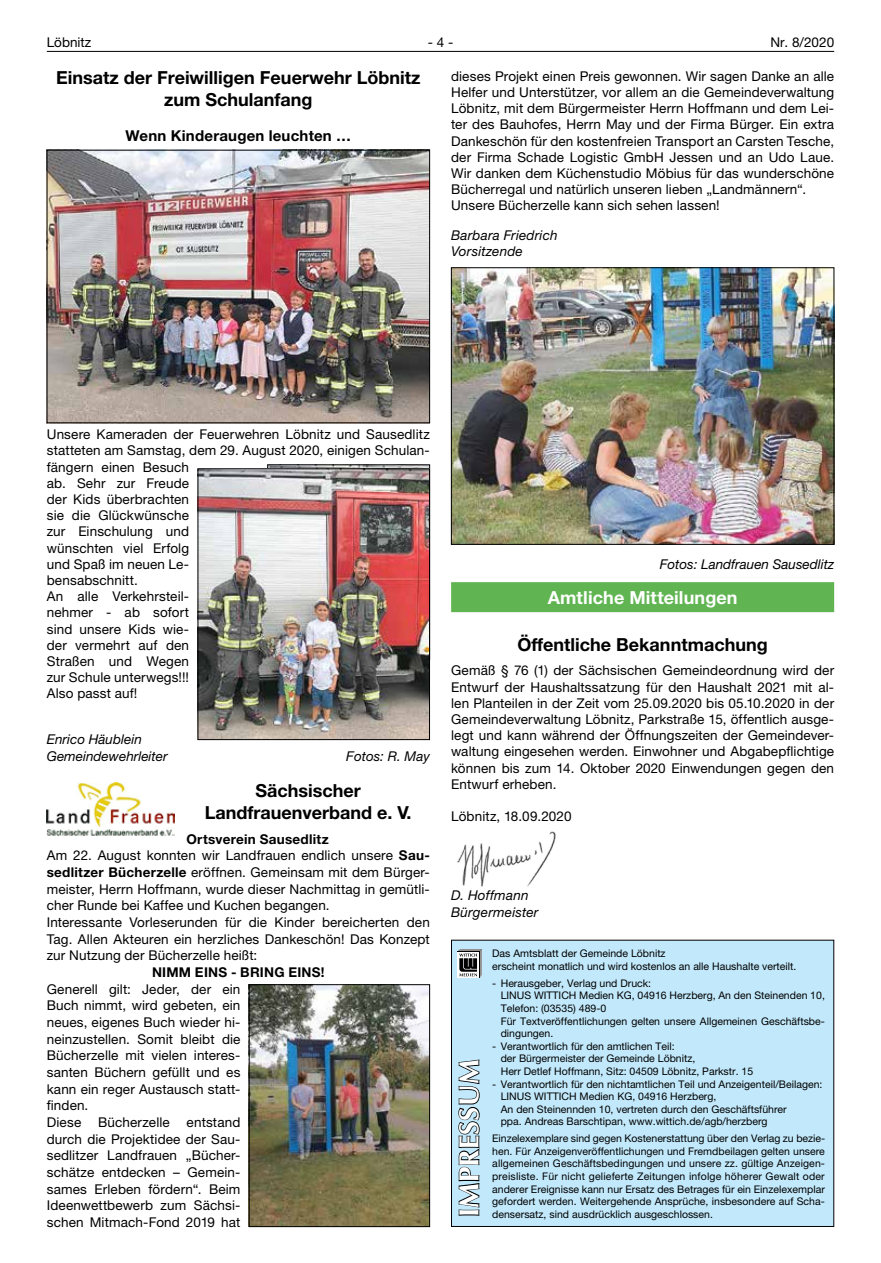
<style>
.page{position:relative;width:881px;height:1263px;background:#fff}
.page>*{position:absolute;margin:0;border:0;box-sizing:border-box;transform-origin:0 0}
.t1{font:700 27.75px "Optima LT";letter-spacing:.015em;color:#fff}
.t2{font:700 18px/22px "Helvetica Neue LT";color:#000;text-align:center}
.t3{font:700 18px "Helvetica Neue LT";letter-spacing:.005em;color:#fff}
.t4{font:700 15px "Helvetica Neue LT";letter-spacing:.015em;color:#000}
.t5{font:13.5px/16.2px "Helvetica Neue LT";letter-spacing:.01em;color:#000}
.t6{font:italic 13.5px/16.2px "Helvetica Neue LT";color:#000}
.t7{font:700 13.5px "Helvetica Neue LT";letter-spacing:.015em;color:#000}
.t8{font:10.5px/12.6px "Helvetica Neue LT";color:#000}
.s1{font-weight:700}
</style>
<div class="page">
<hr style="left:47px;top:51px;width:786px;height:1px;background:#000">
<img style="left:453px;top:269px;width:378px;height:274px">
<div style="left:451px;top:267px;width:382px;height:278px;border:1px solid #000"></div>
<div style="left:451px;top:582px;width:382px;height:30px;background:#60b552"></div>
<img style="left:47px;top:782px;width:127px;height:54px">
<img style="left:251px;top:986px;width:176px;height:239px">
<div style="left:249px;top:984px;width:180px;height:243px;border:1px solid #000"></div>
<div style="left:451px;top:940px;width:382px;height:287px;background:#c2e9fb;border:1px solid #000"></div>
<svg style="left:458px;top:1059px;width:22px;height:157px"></svg>
<div style="left:457px;top:952px;width:22px;height:26px;background:#fff"></div>
<svg style="left:458px;top:949px;width:23px;height:28px"></svg>
<img style="left:49px;top:152px;width:378px;height:269px">
<div style="left:47px;top:150px;width:382px;height:273px;border:1px solid #000"></div>
<img style="left:199px;top:470px;width:228px;height:268px">
<div style="left:197px;top:468px;width:232px;height:272px;border:1px solid #000"></div>
<img style="left:457px;top:831px;width:99px;height:56px">
<p class="t5" style="left:47px;top:34px;width:46px">Löbnitz</p>
<p class="t5" style="left:427px;top:34px;width:27px">- 4 -</p>
<p class="t5" style="left:770px;top:34px;width:65px">Nr. 8/2020</p>
<p class="t5" style="left:451px;top:68px;width:384px">dieses Projekt einen Preis gewonnen. Wir sagen Danke an alle Helfer und Unterstützer, vor allem an die Gemeindeverwaltung Löbnitz, mit dem Bürgermeister Herrn Hoffmann und dem Lei&shy;ter des Bauhofes, Herrn May und der Firma Bürger. Ein extra Dankeschön für den kostenfreien Transport an Carsten Tesche, der Firma Schade Logistic GmbH Jessen und an Udo Laue.<br>Wir danken dem Küchenstudio Möbius für das wunderschöne Bücherregal und natürlich unseren lieben „Landmännern“.<br>Unsere Bücherzelle kann sich sehen lassen!</p>
<p class="t6" style="left:451px;top:227px;width:108px">Barbara Friedrich<br>Vorsitzende</p>
<h2 class="t2" style="left:56px;top:67px;width:365px;line-height:21.6px">Einsatz der Freiwilligen Feuerwehr Löbnitz zum Schulanfang</h2>
<p class="t4" style="left:126px;top:126px;width:227px">Wenn Kinderaugen leuchten …</p>
<p class="t5" style="left:47px;top:426px;width:384px">Unsere Kameraden der Feuerwehren Löbnitz und Sausedlitz statteten am Samstag, dem 29. August 2020, einigen Schulan&shy;fängern einen Besuch<br>ab. Sehr zur Freude<br>der Kids überbrachten<br>sie die Glückwünsche<br>zur Einschulung und<br>wünschten viel Erfolg<br>und Spaß im neuen Le-<br>bensabschnitt.<br>An alle Verkehrsteil-<br>nehmer - ab sofort<br>sind unsere Kids wie-<br>der vermehrt auf den<br>Straßen und Wegen<br>zur Schule unterwegs!!!<br>Also passt auf!</p>
<p class="t6" style="left:47px;top:731px;width:122px">Enrico Häublein<br>Gemeindewehrleiter</p>
<p class="t6" style="left:346px;top:747px;width:85px">Fotos: R. May</p>
<h2 class="t2" style="left:205px;top:779px;width:208px">Sächsischer<br>Landfrauenverband e. V.</h2>
<p class="t5" style="left:47px;top:830px;width:384px;line-height:16.6px;text-indent:140px"><span class="s1">Ortsverein Sausedlitz<br></span>Am 22. August konnten wir Landfrauen endlich unsere <span class="s1">Sau&shy;sedlitzer Bücherzelle</span> eröffnen. Gemeinsam mit dem Bürger&shy;meister, Herrn Hoffmann, wurde dieser Nachmittag in gemütli&shy;cher Runde bei Kaffee und Kuchen begangen.<br>Interessante Vorleserunden für die Kinder bereicherten den Tag. Allen Akteuren ein herzliches Dankeschön! Das Konzept zur Nutzung der Bücherzelle heißt:</p>
<p class="t7" style="left:152px;top:964px;width:174px">NIMM EINS - BRING EINS!</p>
<p class="t5" style="left:47px;top:980px;width:195px;line-height:16.6px">Generell gilt: Jeder, der ein<br>Buch nimmt, wird gebeten, ein neues, eigenes Buch wieder hi&shy;neinzustellen. Somit bleibt die<br>Bücherzelle mit vielen interes&shy;santen Büchern gefüllt und es kann ein reger Austausch statt&shy;finden.<br>Diese Bücherzelle entstand durch die Projektidee der Sau&shy;sedlitzer Landfrauen „Bücher&shy;schätze entdecken – Gemein&shy;sames Erleben fördern“. Beim<br>Ideenwettbewerb zum Sächsi&shy;schen Mitmach-Fond 2019 hat</p>
<p class="t6" style="left:659px;top:556px;width:176px">Fotos: Landfrauen Sausedlitz</p>
<h2 class="t3" style="left:547px;top:586px;width:191px">Amtliche Mitteilungen</h2>
<h2 class="t2" style="left:517px;top:633px;width:251px">Öffentliche Bekanntmachung</h2>
<p class="t5" style="left:451px;top:662px;width:384px;text-align:justify">Gemäß § 76 (1) der Sächsischen Gemeindeordnung wird der Entwurf der Haushaltssatzung für den Haushalt 2021 mit al&shy;len Planteilen in der Zeit vom 25.09.2020 bis 05.10.2020 in der Gemeindeverwaltung Löbnitz, Parkstraße 15, öffentlich ausge&shy;legt und kann während der Öffnungszeiten der Gemeindever&shy;waltung eingesehen werden. Einwohner und Abgabepflichtige können bis zum 14. Oktober 2020 Einwendungen gegen den Entwurf erheben.</p>
<p class="t5" style="left:451px;top:808px;width:122px">Löbnitz, 18.09.2020</p>
<p class="t6" style="left:451px;top:887px;width:89px">D. Hoffmann<br>Bürgermeister</p>
<h1 class="t1" style="left:452px;top:1217px;width:159px;rotate:-90deg">IMPRESSUM</h1>
<p class="t8" style="left:492px;top:947px;width:305px">Das Amtsblatt der Gemeinde Löbnitz<br>erscheint monatlich und wird kostenlos an alle Haushalte verteilt.</p>
<p class="t8" style="left:500px;top:976px;width:325px;text-indent:-9px">- Herausgeber, Verlag und Druck:<br>LINUS WITTICH Medien KG, 04916 Herzberg, An den Steinenden 10, Telefon: (03535) 489-0<br>Für Textveröffentlichungen gelten unsere Allgemeinen Geschäftsbe&shy;dingungen.</p>
<p class="t8" style="left:500px;top:1039px;width:254px;text-indent:-9px">- Verantwortlich für den amtlichen Teil:<br>der Bürgermeister der Gemeinde Löbnitz,<br>Herr Detlef Hoffmann, Sitz: 04509 Löbnitz, Parkstr. 15</p>
<p class="t8" style="left:500px;top:1077px;width:323px;text-indent:-9px">- Verantwortlich für den nichtamtlichen Teil und Anzeigenteil/Beilagen:<br>LINUS WITTICH Medien KG, 04916 Herzberg,<br>An den Steinennden 10, vertreten durch den Geschäftsführer<br>ppa. Andreas Barschtipan, www.wittich.de/agb/herzberg</p>
<p class="t8" style="left:492px;top:1132px;width:334px;text-align:justify">Einzelexemplare sind gegen Kostenerstattung über den Verlag zu bezie&shy;hen. Für Anzeigenveröffentlichungen und Fremdbeilagen gelten unsere allgemeinen Geschäftsbedingungen und unsere zz. gültige Anzeigen&shy;preisliste. Für nicht gelieferte Zeitungen infolge höherer Gewalt oder anderer Ereignisse kann nur Ersatz des Betrages für ein Einzelexemplar gefordert werden. Weitergehende Ansprüche, insbesondere auf Scha-</p>
<p class="t8" style="left:492px;top:1208px;width:222px">densersatz, sind ausdrücklich ausgeschlossen.</p>
</div>
